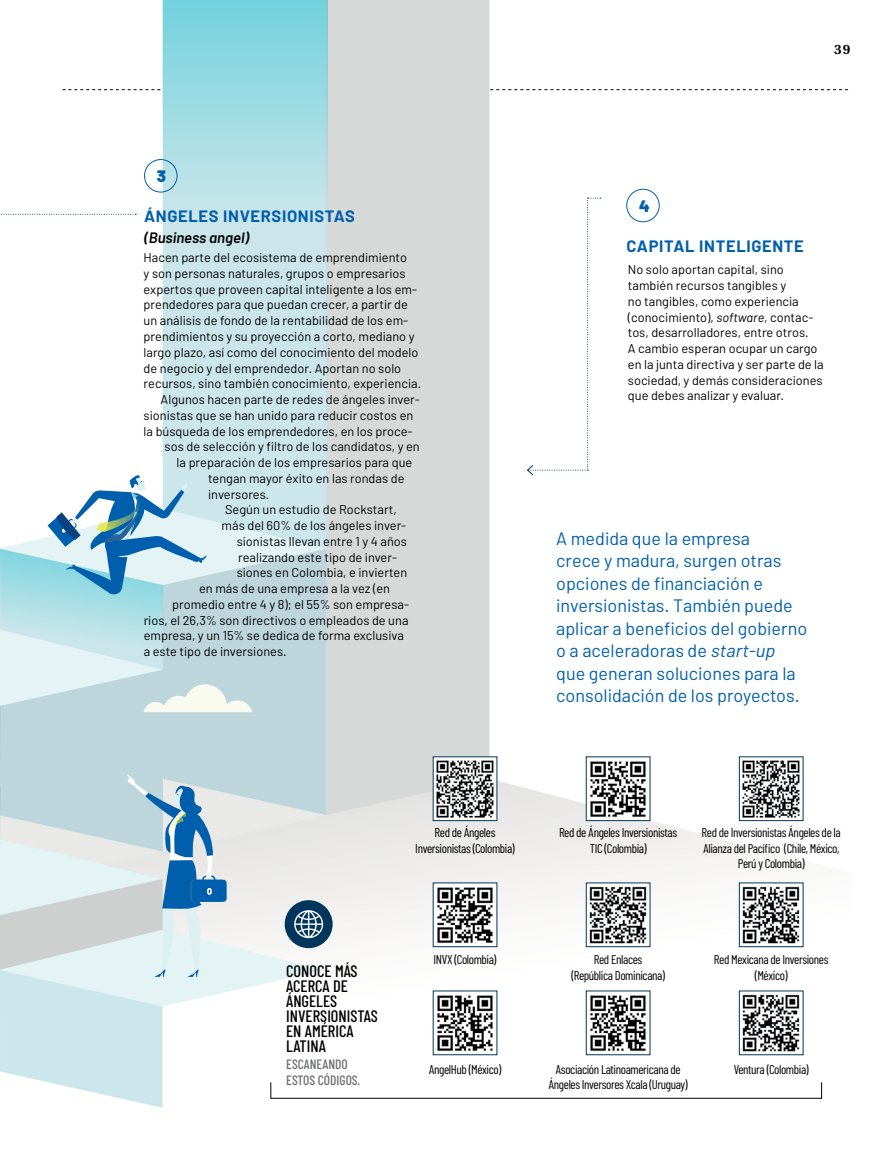
<style>
.page{position:relative;width:893px;height:1170px;background:#fff}
.page>*{position:absolute;margin:0;border:0;box-sizing:border-box;transform-origin:0 0}
.t1{font:18px/22.5px "Barlow";color:#005fad}
.t2{font:500 16.5px/15px "Barlow Condensed";color:#000}
.t3{font:700 16.5px "Barlow";letter-spacing:.04em;color:#005fad}
.t4{font:900 16.5px "Barlow";color:#005fad}
.t5{font:italic 600 15px "Barlow";color:#000}
.t6{font:500 13.5px/16.5px "Barlow Condensed";color:#6d6e71}
.t7{font:700 13.5px "Utopia";color:#000}
.t8{font:12.75px/15.8px "Barlow";color:#000}
.t9{font:12.75px/15.8px "Barlow Condensed";letter-spacing:-.03em;color:#000;text-align:center}
.s1{font-style:italic}
</style>
<div class="page">
<img style="left:0;top:0;width:823px;height:1108px">
<svg style="left:163px;top:0;width:164px;height:383px"></svg>
<img style="left:435px;top:758px;width:60px;height:61px">
<img style="left:435px;top:884px;width:60px;height:61px">
<img style="left:435px;top:992px;width:60px;height:61px">
<img style="left:588px;top:758px;width:60px;height:61px">
<div style="left:586px;top:756px;width:64px;height:65px;border:1px solid #00365c"></div>
<img style="left:588px;top:884px;width:60px;height:61px">
<div style="left:586px;top:882px;width:64px;height:65px;border:1px solid #00365c"></div>
<img style="left:588px;top:992px;width:60px;height:61px">
<img style="left:741px;top:758px;width:60px;height:61px">
<div style="left:739px;top:756px;width:64px;height:65px;border:1px solid #00365c"></div>
<img style="left:741px;top:884px;width:60px;height:61px">
<div style="left:739px;top:882px;width:64px;height:65px;border:1px solid #00365c"></div>
<img style="left:741px;top:992px;width:60px;height:61px">
<div style="left:285px;top:900px;width:48px;height:48px;background:#00365c;border-radius:50%"></div>
<svg style="left:294px;top:910px;width:29px;height:28px"></svg>
<svg style="left:509px;top:438px;width:7px;height:129px"></svg>
<svg style="left:509px;top:265px;width:7px;height:165px"></svg>
<div style="left:509px;top:104px;width:7px;height:161px;background:#fff"></div>
<div style="left:144px;top:159px;width:33px;height:33px;border:1px solid #005fad;border-radius:50%"></div>
<div style="left:626px;top:189px;width:34px;height:33px;border:1px solid #005fad;border-radius:50%"></div>
<svg style="left:0;top:214px;width:136px;height:1px"></svg>
<svg style="left:0;top:474px;width:253px;height:502px"></svg>
<svg style="left:527px;top:198px;width:74px;height:278px"></svg>
<svg style="left:490px;top:89px;width:358px;height:38px"></svg>
<svg style="left:63px;top:89px;width:97px;height:1px"></svg>
<p class="t4" style="left:157px;top:163px;width:11px">3</p>
<p class="t3" style="left:144px;top:206px;width:212px">ÁNGELES INVERSIONISTAS</p>
<p class="t8" style="left:144px;top:249px;width:265px">Hacen parte del ecosistema de emprendimiento</p>
<p class="t8" style="left:144px;top:265px;width:264px">y son personas naturales, grupos o empresarios</p>
<p class="t8" style="left:144px;top:281px;width:275px">expertos que proveen capital inteligente a los em-</p>
<p class="t8" style="left:144px;top:297px;width:266px">prendedores para que puedan crecer, a partir de</p>
<p class="t8" style="left:144px;top:312px;width:266px">un análisis de fondo de la rentabilidad de los em-</p>
<p class="t8" style="left:144px;top:328px;width:272px">prendimientos y su proyección a corto, mediano y</p>
<p class="t8" style="left:144px;top:344px;width:276px">largo plazo, así como del conocimiento del modelo</p>
<p class="t8" style="left:144px;top:360px;width:259px">de negocio y del emprendedor. Aportan no solo</p>
<p class="t8" style="left:144px;top:375px;width:279px">recursos, sino también conocimiento, experiencia.</p>
<p class="t8" style="left:161px;top:391px;width:261px">Algunos hacen parte de redes de ángeles inver-</p>
<p class="t8" style="left:144px;top:407px;width:271px">sionistas que se han unido para reducir costos en</p>
<p class="t8" style="left:144px;top:422px;width:270px">la búsqueda de los emprendedores, en los proce-</p>
<p class="t8" style="left:165px;top:438px;width:257px">sos de selección y filtro de los candidatos, y en</p>
<p class="t8" style="left:177px;top:454px;width:237px">la preparación de los empresarios para que</p>
<p class="t8" style="left:208px;top:470px;width:198px">tengan mayor éxito en las rondas de</p>
<p class="t8" style="left:208px;top:485px;width:63px">inversores.</p>
<p class="t8" style="left:225px;top:501px;width:173px">Según un estudio de Rockstart,</p>
<p class="t8" style="left:222px;top:517px;width:186px">más del 60% de los ángeles inver-</p>
<p class="t8" style="left:237px;top:533px;width:172px">sionistas llevan entre 1 y 4 años</p>
<p class="t8" style="left:238px;top:548px;width:160px">realizando este tipo de inver-</p>
<p class="t8" style="left:237px;top:564px;width:172px">siones en Colombia, e invierten</p>
<p class="t8" style="left:199px;top:580px;width:192px">en más de una empresa a la vez (en</p>
<p class="t8" style="left:172px;top:596px;width:238px">promedio entre 4 y 8); el 55% son empresa-</p>
<p class="t8" style="left:144px;top:611px;width:266px">rios, el 26,3% son directivos o empleados de una</p>
<p class="t8" style="left:144px;top:627px;width:262px">empresa, y un 15% se dedica de forma exclusiva</p>
<p class="t8" style="left:144px;top:643px;width:145px">a este tipo de inversiones.</p>
<p class="t5" style="left:144px;top:227px;width:106px">(Business angel)</p>
<p class="t7" style="left:834px;top:42px;width:18px">39</p>
<p class="t4" style="left:639px;top:193px;width:12px">4</p>
<p class="t3" style="left:626px;top:235px;width:179px">CAPITAL INTELIGENTE</p>
<p class="t8" style="left:628px;top:261px;width:197px">No solo aportan capital, sino también recursos tangibles y<br>no tangibles, como experiencia (conocimiento), <span class="s1">software</span>, contac&shy;tos, desarrolladores, entre otros.<br>A cambio esperan ocupar un cargo en la junta directiva y ser parte de la sociedad, y demás consideraciones que debes analizar y evaluar.</p>
<p class="t1" style="left:556px;top:526px;width:252px">A medida que la empresa<br>crece y madura, surgen otras opciones de financiación e inversionistas. También puede aplicar a beneficios del gobierno o a aceleradoras de <span class="s1">start-up </span>que generan soluciones para la consolidación de los proyectos.</p>
<p class="t9" style="left:415px;top:824px;width:101px">Red de Ángeles<br>Inversionistas (Colombia)</p>
<p class="t9" style="left:559px;top:824px;width:120px">Red de Ángeles Inversionistas<br>TIC (Colombia)</p>
<p class="t9" style="left:702px;top:824px;width:141px">Red de Inversionistas Ángeles de la<br>Alianza del Pacífico (Chile, México,<br>Perú y Colombia)</p>
<p class="t2" style="left:286px;top:962px;width:93px">CONOCE MÁS<br>ACERCA DE<br>ÁNGELES<br>INVERSIONISTAS<br>EN AMÉRICA<br>LATINA</p>
<p class="t6" style="left:286px;top:1054px;width:76px">ESCANEANDO<br>ESTOS CÓDIGOS.</p>
<p class="t9" style="left:434px;top:951px;width:64px">INVX (Colombia)</p>
<p class="t9" style="left:571px;top:951px;width:95px">Red Enlaces<br>(República Dominicana)</p>
<p class="t9" style="left:714px;top:951px;width:116px">Red Mexicana de Inversiones (México)</p>
<p class="t9" style="left:429px;top:1060px;width:74px">AngelHub (México)</p>
<p class="t9" style="left:734px;top:1060px;width:77px">Ventura (Colombia)</p>
<p class="t9" style="left:548px;top:1060px;width:141px">Asociación Latinoamericana de<br>Ángeles Inversores Xcala (Uruguay)</p>
</div>
